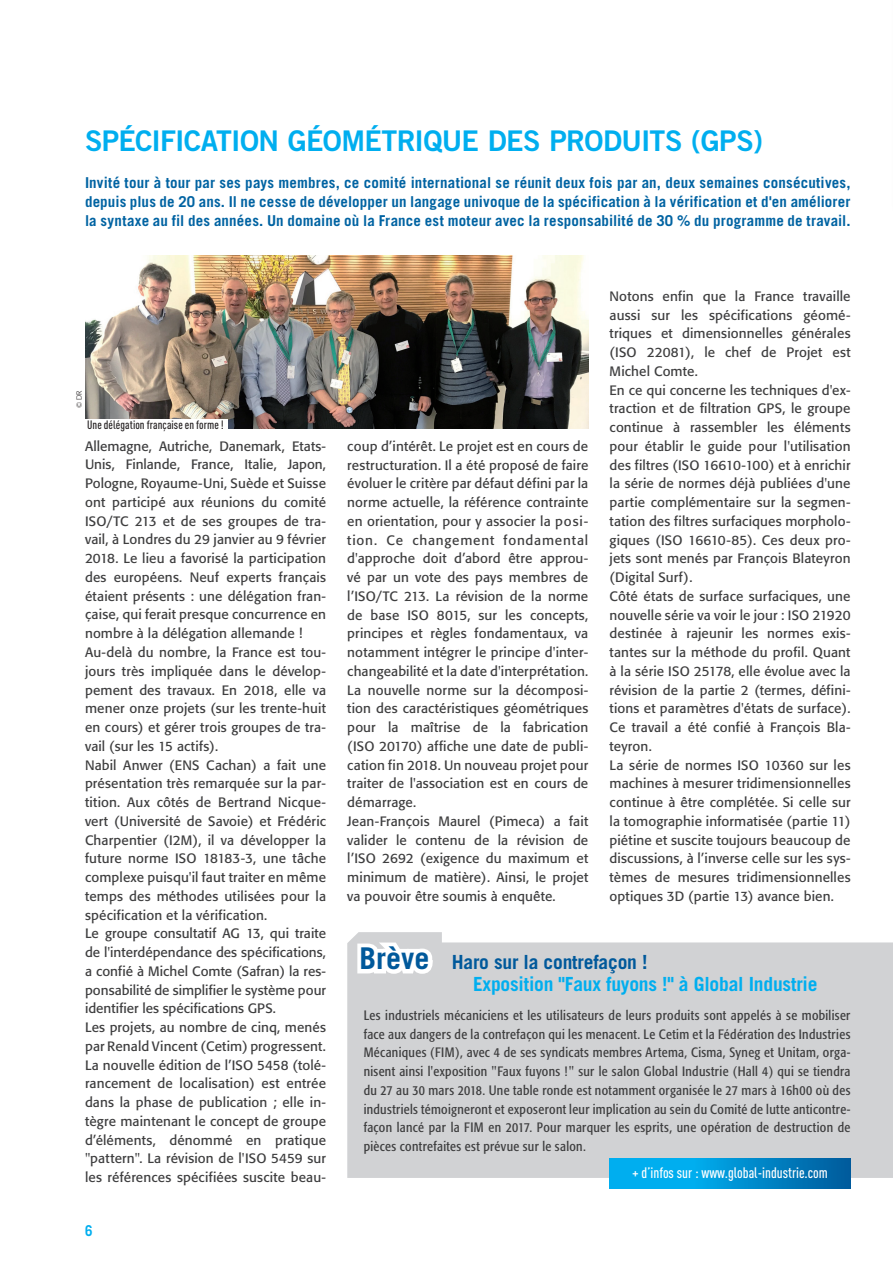
<style>
.page{position:relative;width:893px;height:1263px;background:#fff}
.page>*{position:absolute;margin:0;border:0;box-sizing:border-box;transform-origin:0 0}
.t1{font:700 30px "Trade Gothic";color:#00599b}
.t2{font:28.5px "Trade Gothic Bold Two";letter-spacing:-.025em;color:#00aeef}
.t3{font:700 19.5px "Trade Gothic";letter-spacing:-.01em;color:#00aeef}
.t4{font:700 19.5px "Trade Gothic";letter-spacing:-.01em;color:#00599b}
.t5{font:700 15px/18.8px "Trade Gothic";letter-spacing:.01em;color:#0163a2;text-align:justify}
.t6{font:500 15px "DIN Cond";color:#fff}
.t7{font:700 15px "Trade Gothic";color:#00aeef;scale:.89 1}
.t8{font:13.5px/18.8px "Formata";letter-spacing:.01em;color:#3e3e3f}
.t9{font:condensed 13.5px/18.8px "Formata";letter-spacing:.025em;color:#3e3e3f;text-align:justify}
.t10{font:500 12px "DIN Cond";letter-spacing:.005em;color:#231f20}
.t11{font:300 7.5px "Formata";color:#231f20}
</style>
<div class="page">
<div style="left:347px;top:932px;width:546px;height:246px;background:#d1d2d4"></div>
<svg style="left:353px;top:935px;width:84px;height:99px"></svg>
<img style="left:85px;top:255px;width:503px;height:173px">
<div style="left:84px;top:419px;width:143px;height:13px;background:#fff"></div>
<svg style="left:609px;top:1159px;width:241px;height:29px;background:#0091d2"></svg>
<h2 class="t2" style="left:85px;top:123px;width:679px">SPÉCIFICATION GÉOMÉTRIQUE DES PRODUITS (GPS)</h2>
<p class="t5" style="left:85px;top:173px;width:767px">Invité tour à tour par ses pays membres, ce comité international se réunit deux fois par an, deux semaines consécutives, depuis plus de 20 ans. Il ne cesse de développer un langage univoque de la spécification à la vérification et d'en améliorer la syntaxe au fil des années. Un domaine où la France est moteur avec la responsabilité de 30 % du programme de travail.</p>
<p class="t8" style="left:610px;top:287px;width:242px">Notons enfin que la France travaille aussi sur les spécifications géomé&shy;triques et dimensionnelles générales (ISO 22081), le chef de Projet est Michel Comte.<br>En ce qui concerne les techniques d'ex&shy;traction et de filtration GPS, le groupe continue à rassembler les éléments pour établir le guide pour l'utilisation des filtres (ISO 16610-100) et à enrichir la série de normes déjà publiées d'une partie complémentaire sur la segmen&shy;tation des filtres surfaciques morpholo&shy;giques (ISO 16610-85). Ces deux pro&shy;jets sont menés par François Blateyron (Digital Surf).<br>Côté états de surface surfaciques, une nouvelle série va voir le jour : ISO 21920 destinée à rajeunir les normes exis&shy;tantes sur la méthode du profil. Quant à la série ISO 25178, elle évolue avec la révision de la partie 2 (termes, défini&shy;tions et paramètres d'états de surface).<br>Ce travail a été confié à François Bla&shy;teyron.<br>La série de normes ISO 10360 sur les machines à mesurer tridimensionnelles continue à être complétée. Si celle sur la tomographie informatisée (partie 11) piétine et suscite toujours beaucoup de discussions, à l’inverse celle sur les sys&shy;tèmes de mesures tridimensionnelles optiques 3D (partie 13) avance bien.</p>
<p class="t11" style="left:75px;top:408px;width:19px;rotate:-90deg">© DR</p>
<p class="t10" style="left:87px;top:417px;width:138px">Une délégation française en forme !</p>
<p class="t8" style="left:85px;top:436px;width:243px">Allemagne, Autriche, Danemark, Etats-Unis, Finlande, France, Italie, Japon, Pologne, Royaume-Uni, Suède et Suisse ont participé aux réunions du comité ISO/TC 213 et de ses groupes de tra&shy;vail, à Londres du 29 janvier au 9 février 2018. Le lieu a favorisé la participation des européens. Neuf experts français étaient présents : une délégation fran&shy;çaise, qui ferait presque concurrence en nombre à la délégation allemande !<br>Au-delà du nombre, la France est tou&shy;jours très impliquée dans le dévelop&shy;pement des travaux. En 2018, elle va mener onze projets (sur les trente-huit en cours) et gérer trois groupes de tra&shy;vail (sur les 15 actifs).<br>Nabil Anwer (ENS Cachan) a fait une présentation très remarquée sur la par&shy;tition. Aux côtés de Bertrand Nicque&shy;vert (Université de Savoie) et Frédéric Charpentier (I2M), il va développer la future norme ISO 18183-3, une tâche complexe puisqu'il faut traiter en même temps des méthodes utilisées pour la spécification et la vérification.<br>Le groupe consultatif AG 13, qui traite de l'interdépendance des spécifications, a confié à Michel Comte (Safran) la res&shy;ponsabilité de simplifier le système pour identifier les spécifications GPS.<br>Les projets, au nombre de cinq, menés par Renald Vincent (Cetim) progressent.<br>La nouvelle édition de l’ISO 5458 (tolé&shy;rancement de localisation) est entrée dans la phase de publication ; elle in&shy;tègre maintenant le concept de groupe d’éléments, dénommé en pratique "pattern". La révision de l'ISO 5459 sur les références spécifiées suscite beau-</p>
<p class="t8" style="left:347px;top:437px;width:243px">coup d’intérêt. Le projet est en cours de restructuration. Il a été proposé de faire évoluer le critère par défaut défini par la norme actuelle, la référence contrainte en orientation, pour y associer la posi&shy;tion. Ce changement fondamental d'approche doit d’abord être approu&shy;vé par un vote des pays membres de l’ISO/TC 213. La révision de la norme de base ISO 8015, sur les concepts, principes et règles fondamentaux, va notamment intégrer le principe d'inter&shy;changeabilité et la date d'interprétation.<br>La nouvelle norme sur la décomposi&shy;tion des caractéristiques géométriques pour la maîtrise de la fabrication (ISO 20170) affiche une date de publi&shy;cation fin 2018. Un nouveau projet pour traiter de l'association est en cours de démarrage.<br>Jean-François Maurel (Pimeca) a fait valider le contenu de la révision de l’ISO 2692 (exigence du maximum et minimum de matière). Ainsi, le projet va pouvoir être soumis à enquête.</p>
<h1 class="t1" style="left:360px;top:940px;width:71px">Brève</h1>
<h3 class="t4" style="left:452px;top:950px;width:197px">Haro sur la contrefaçon !</h3>
<h3 class="t3" style="left:473px;top:972px;width:346px">Exposition "Faux fuyons !" à Global Industrie</h3>
<p class="t9" style="left:364px;top:1006px;width:488px">Les industriels mécaniciens et les utilisateurs de leurs produits sont appelés à se mobiliser face aux dangers de la contrefaçon qui les menacent. Le Cetim et la Fédération des Industries Mécaniques (FIM), avec 4 de ses syndicats membres Artema, Cisma, Syneg et Unitam, orga&shy;nisent ainsi l'exposition "Faux fuyons !" sur le salon Global Industrie (Hall 4) qui se tiendra du 27 au 30 mars 2018. Une table ronde est notamment organisée le 27 mars à 16h00 où des industriels témoigneront et exposeront leur implication au sein du Comité de lutte anticontre&shy;façon lancé par la FIM en 2017. Pour marquer les esprits, une opération de destruction de pièces contrefaites est prévue sur le salon.</p>
<p class="t6" style="left:632px;top:1163px;width:197px">+ d’infos sur : www.global-industrie.com</p>
<p class="t7" style="left:85px;top:1222px;width:10px">6</p>
</div>
